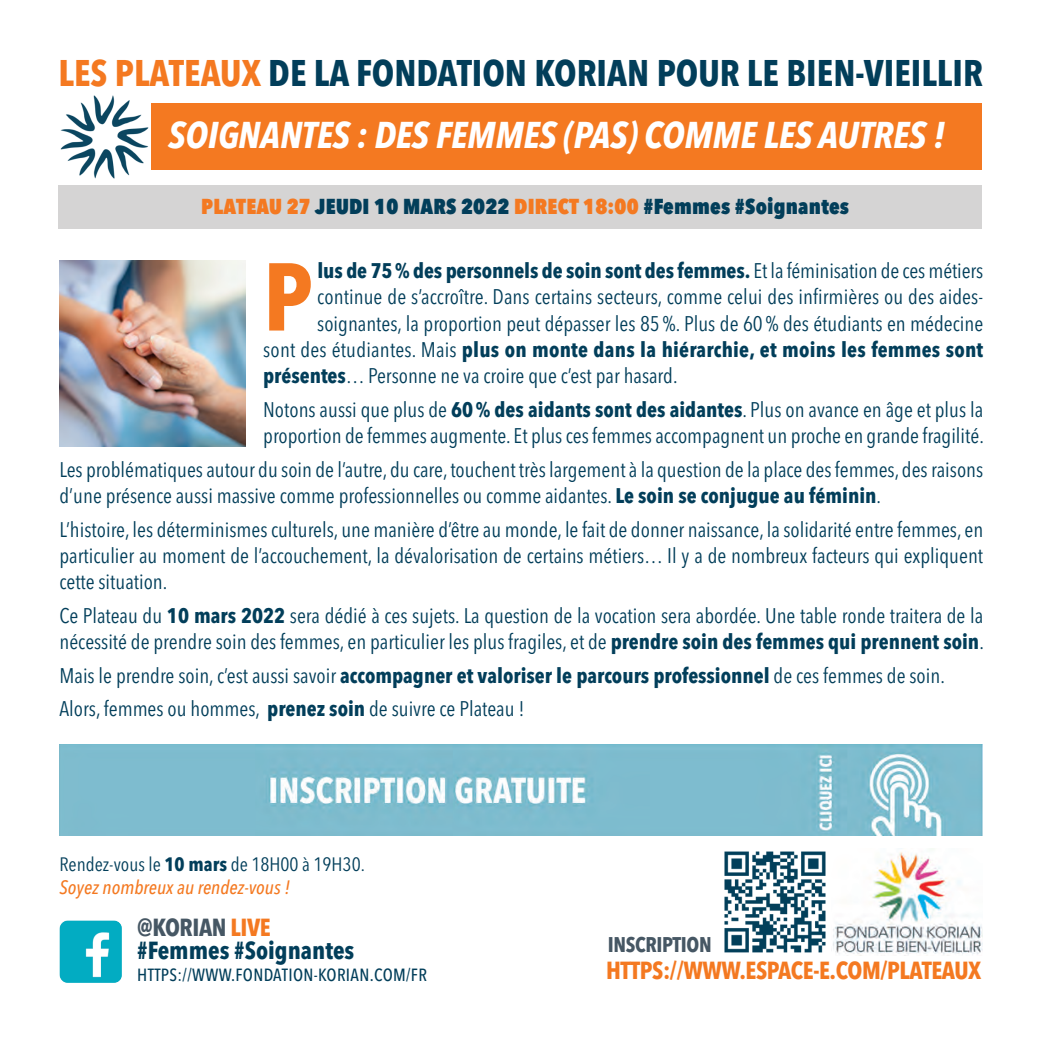
<style>
.page{position:relative;width:1042px;height:1042px;background:#fff}
.page>*{position:absolute;margin:0;border:0;box-sizing:border-box;transform-origin:0 0}
.t1{font:700 95.02px "Avenir Next Condensed";color:#f47921}
.t2{font:italic 700 36.93px "Avenir Next Condensed";letter-spacing:-.005em;color:#fff}
.t3{font:700 36.75px "Avenir Next Condensed";color:#023e5a}
.t4{font:700 24.5px "Avenir Next Condensed";letter-spacing:-.02em;color:#f47921}
.t5{font:700 24.5px "Avenir Next Condensed";color:#023e5a}
.t6{font:700 24.5px "Avenir Next Condensed";letter-spacing:-.015em;color:#465764}
.t7{font:800 21.53px "Avenir Next Condensed";letter-spacing:.01em;color:#023e5a}
.t8{font:21px/26.2px "Avenir Next Condensed";color:#023e5a}
.t9{font:700 21px "Avenir Next Condensed";letter-spacing:.01em;color:#023e5a}
.t10{font:700 21px "Avenir Next Condensed";letter-spacing:-.02em;color:#465764}
.t11{font:19.25px "Avenir Next Condensed";color:#023e5a}
.t12{font:italic 500 19.25px "Avenir Next Condensed";color:#f47921}
.t13{font:500 17.5px "Avenir Next Condensed";letter-spacing:.02em;color:#023e5a}
.s1{color:#f47921}
.s2{font-weight:400}
.s3{font-weight:700}
</style>
<div class="page">
<img style="left:60px;top:920px;width:62px;height:63px;border-radius:7px">
<img style="left:724px;top:851px;width:102px;height:102px">
<img style="left:833px;top:848px;width:149px;height:107px">
<img style="left:60px;top:744px;width:922px;height:91px">
<img style="left:60px;top:260px;width:186px;height:186px">
<img style="left:60px;top:95px;width:89px;height:84px">
<div style="left:59px;top:185px;width:923px;height:43px;background:#d5d4d4"></div>
<div style="left:151px;top:103px;width:830px;height:67px;background:#f47921"></div>
<p class="t3" style="left:59px;top:58px;width:926px"><span class="s1">LES PLATEAUX</span> DE LA FONDATION KORIAN POUR LE BIEN-VIEILLIR</p>
<p class="t2" style="left:169px;top:114px;width:778px">SOIGNANTES : DES FEMMES (PAS) COMME LES AUTRES !</p>
<p class="t7" style="left:201px;top:194px;width:649px"><span class="s1">PLATEAU 27</span> JEUDI 10 MARS 2022 <span class="s1">DIRECT 18:00</span> #Femmes #Soignantes</p>
<p class="t1" style="left:263px;top:259px;width:51px">P</p>
<p class="t9" style="left:317px;top:262px;width:667px">lus de 75% des personnels de soin sont des femmes. <span class="s2">Et la féminisation de ces métiers</span></p>
<p class="t8" style="left:317px;top:286px;width:667px">continue de s’accroître. Dans certains secteurs, comme celui des infirmières ou des aides-</p>
<p class="t8" style="left:317px;top:312px;width:667px">soignantes, la proportion peut dépasser les 85%. Plus de 60% des étudiants en médecine</p>
<p class="t9" style="left:263px;top:341px;width:721px"><span class="s2">sont des étudiantes. Mais</span> plus on monte dans la hiérarchie, et moins les femmes sont</p>
<p class="t8" style="left:263px;top:364px;width:416px"><span class="s3">présentes</span>… Personne ne va croire que c’est par hasard.</p>
<p class="t8" style="left:263px;top:398px;width:722px">Notons aussi que plus de <span class="s3">60% des aidants sont des aidantes</span>. Plus on avance en âge et plus la proportion de femmes augmente. Et plus ces femmes accompagnent un proche en grande fragilité.</p>
<p class="t8" style="left:60px;top:458px;width:925px">Les problématiques autour du soin de l’autre, du care, touchent très largement à la question de la place des femmes, des raisons d’une présence aussi massive comme professionnelles ou comme aidantes. <span class="s3">Le soin se conjugue au féminin</span>.</p>
<p class="t8" style="left:60px;top:518px;width:925px;text-align:justify">L’histoire, les déterminismes culturels, une manière d’être au monde, le fait de donner naissance, la solidarité entre femmes, en particulier au moment de l’accouchement, la dévalorisation de certains métiers… Il y a de nombreux facteurs qui expliquent cette situation.</p>
<p class="t8" style="left:60px;top:604px;width:926px">Ce Plateau du <span class="s3">10 mars 2022</span> sera dédié à ces sujets. La question de la vocation sera abordée. Une table ronde traitera de la nécessité de prendre soin des femmes, en particulier les plus fragiles, et de <span class="s3">prendre soin des femmes qui prennent soin</span>.</p>
<p class="t8" style="left:60px;top:664px;width:887px">Mais le prendre soin, c’est aussi savoir <span class="s3">accompagner et valoriser le parcours professionnel</span> de ces femmes de soin.</p>
<p class="t8" style="left:60px;top:698px;width:466px">Alors, femmes ou hommes, <span class="s3">prenez soin</span> de suivre ce Plateau !</p>
<p class="t11" style="left:60px;top:857px;width:307px">Rendez-vous le <span class="s3">10 mars</span> de 18H00 à 19H30.</p>
<p class="t12" style="left:60px;top:876px;width:232px">Soyez nombreux au rendez-vous !</p>
<p class="t6" style="left:137px;top:917px;width:135px">@KORIAN <span class="s1">LIVE</span></p>
<p class="t5" style="left:137px;top:940px;width:219px">#Femmes #Soignantes</p>
<p class="t13" style="left:137px;top:965px;width:291px">HTTPS://WWW.FONDATION-KORIAN.COM/FR</p>
<p class="t10" style="left:608px;top:935px;width:105px">INSCRIPTION</p>
<p class="t4" style="left:606px;top:961px;width:377px">HTTPS://WWW.ESPACE-E.COM/PLATEAUX</p>
</div>
